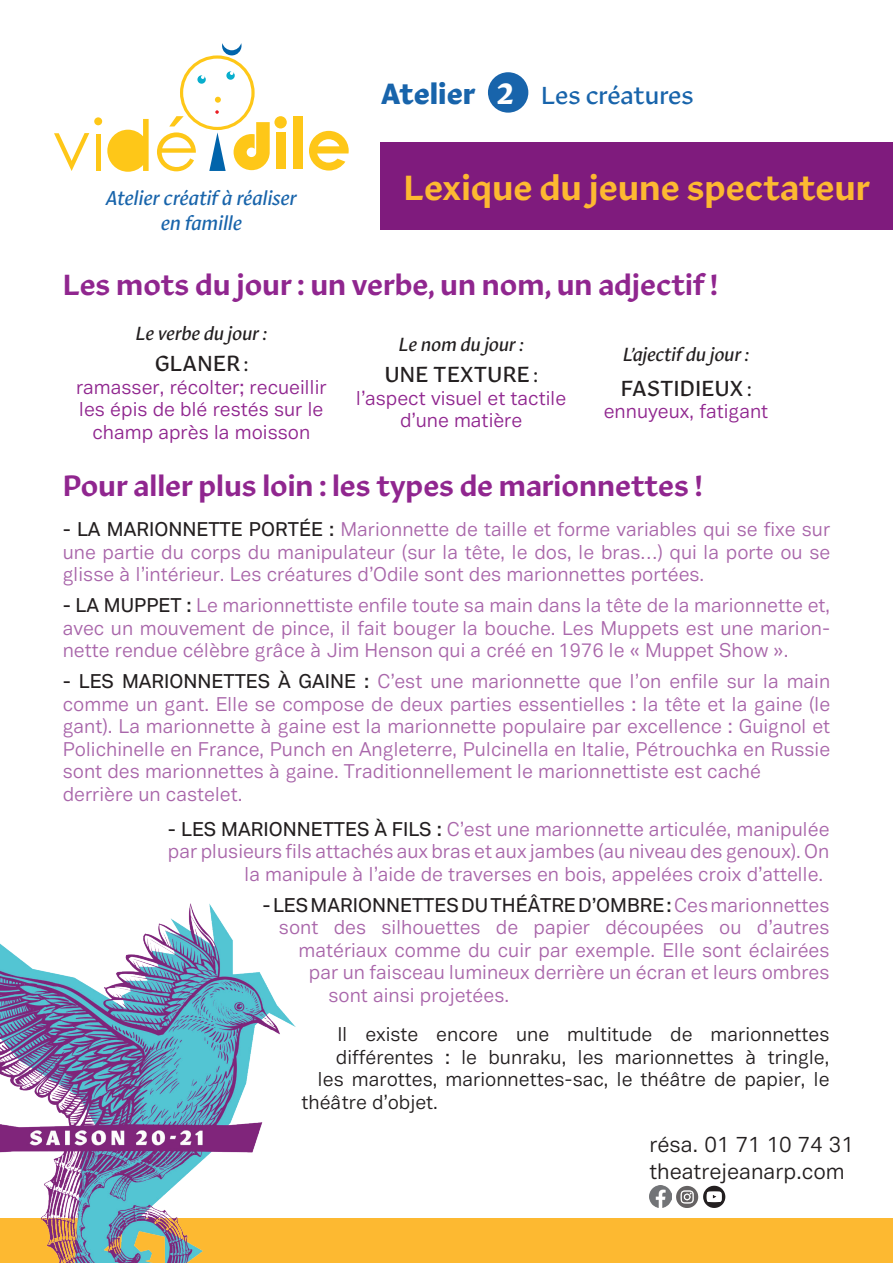
<style>
.page{position:relative;width:893px;height:1263px;background:#fff}
.page>*{position:absolute;margin:0;border:0;box-sizing:border-box;transform-origin:0 0}
.t1{font:500 36px "Robinson";color:#fdb931}
.t2{font:500 30px "Robinson";color:#90268f}
.t3{font:25.5px "Robinson";color:#1864ab}
.t4{font:22.5px "Robinson";letter-spacing:.015em;color:#231f20}
.t5{font:21.75px/27.2px "Vaud";color:#231f20}
.t6{font:italic 20.7px "Robinson";color:#1864ab}
.t7{font:19.5px/22.5px "Vaud";color:#a966aa;text-align:justify}
.t8{font:19.5px "Vaud";color:#231f20}
.t9{font:19.5px/22.5px "Vaud";color:#90268f;text-align:center}
.t10{font:500 19.5px "Vaud";color:#231f20}
.t11{font:italic 19.5px "Robinson";color:#231f20}
.s1{font-weight:700;font-size:30px}
.s2{font-weight:700;font-size:30px;color:#fff}
.s3{font-size:19.5px}
.s4{font-weight:500;color:#231f20}
.s5{font-weight:400;color:#a966aa}
</style>
<div class="page">
<div style="left:488px;top:72px;width:40px;height:41px;background:#1864ab;border-radius:50%"></div>
<div style="left:381px;top:142px;width:512px;height:88px;background:#7f1b7d"></div>
<div style="left:0;top:1218px;width:893px;height:45px;background:#fdb931"></div>
<svg style="left:107px;top:119px;width:42px;height:53px"></svg>
<div style="left:96px;top:134px;width:5px;height:37px;background:#fec718"></div>
<div style="left:276px;top:132px;width:9px;height:37px;background:#fec718"></div>
<div style="left:293px;top:117px;width:10px;height:52px;background:#fec718"></div>
<div style="left:274px;top:116px;width:13px;height:12px;background:#fec718;border-radius:50%"></div>
<div style="left:180px;top:55px;width:75px;height:75px;border:3px solid #fec718;border-radius:50%"></div>
<svg style="left:215px;top:97px;width:6px;height:6px"></svg>
<svg style="left:215px;top:110px;width:4px;height:4px"></svg>
<div style="left:94px;top:117px;width:8px;height:8px;background:#fec718;border-radius:50%"></div>
<svg style="left:54px;top:133px;width:35px;height:38px"></svg>
<svg style="left:209px;top:132px;width:17px;height:39px"></svg>
<svg style="left:169px;top:116px;width:15px;height:10px"></svg>
<svg style="left:157px;top:132px;width:39px;height:39px"></svg>
<svg style="left:234px;top:122px;width:36px;height:48px"></svg>
<svg style="left:309px;top:131px;width:40px;height:40px"></svg>
<svg style="left:197px;top:75px;width:9px;height:9px"></svg>
<svg style="left:226px;top:71px;width:9px;height:9px"></svg>
<svg style="left:222px;top:43px;width:19px;height:12px"></svg>
<img style="left:649px;top:1186px;width:22px;height:21px">
<svg style="left:676px;top:1186px;width:49px;height:22px"></svg>
<img style="left:0;top:903px;width:296px;height:360px">
<p class="t6" style="left:106px;top:182px;width:192px">Atelier créatif à réaliser</p>
<p class="t6" style="left:161px;top:207px;width:83px">en famille</p>
<h3 class="t3" style="left:381px;top:76px;width:314px"><span class="s1">Atelier</span> <span class="s2">2</span> Les créatures</h3>
<h1 class="t1" style="left:404px;top:160px;width:468px">Lexique du jeune spectateur</h1>
<h2 class="t2" style="left:63px;top:261px;width:657px">Les mots du jour : un verbe, un nom, un adjectif !</h2>
<p class="t11" style="left:136px;top:318px;width:132px">Le verbe du jour :</p>
<p class="t4" style="left:155px;top:346px;width:95px">GLANER <span class="s3">:</span></p>
<p class="t9" style="left:76px;top:375px;width:252px">ramasser, récolter; recueillir les épis de blé restés sur le champ après la moisson</p>
<p class="t11" style="left:399px;top:330px;width:126px">Le nom du jour :</p>
<p class="t4" style="left:385px;top:357px;width:154px">UNE TEXTURE <span class="s3">:</span></p>
<p class="t9" style="left:356px;top:387px;width:212px">l’aspect visuel et tactile d’une matière</p>
<p class="t11" style="left:623px;top:339px;width:127px">L’ajectif du jour :</p>
<p class="t4" style="left:621px;top:370px;width:132px">FASTIDIEUX <span class="s3">:</span></p>
<p class="t9" style="left:604px;top:400px;width:166px">ennuyeux, fatigant</p>
<h2 class="t2" style="left:63px;top:463px;width:641px">Pour aller plus loin : les types de marionnettes !</h2>
<p class="t7" style="left:63px;top:518px;width:769px"><span class="s4">- LA MARIONNETTE PORTÉE :</span> Marionnette de taille et forme variables qui se fixe sur une partie du corps du manipulateur (sur la tête, le dos, le bras…) qui la porte ou se glisse à l’intérieur. Les créatures d’Odile sont des marionnettes portées.</p>
<p class="t7" style="left:63px;top:594px;width:769px"><span class="s4">- LA MUPPET :</span> Le marionnettiste enfile toute sa main dans la tête de la marionnette et, avec un mouvement de pince, il fait bouger la bouche. Les Muppets est une marion&shy;nette rendue célèbre grâce à Jim Henson qui a créé en 1976 le « Muppet Show ».</p>
<p class="t7" style="left:63px;top:670px;width:769px;text-align:left"><span class="s4">- LES MARIONNETTES À GAINE :</span> C’est une marionnette que l’on enfile sur la main comme un gant. Elle se compose de deux parties essentielles : la tête et la gaine (le gant). La marionnette à gaine est la marionnette populaire par excellence : Guignol et Polichinelle en France, Punch en Angleterre, Pulcinella en Italie, Pétrouchka en Russie sont des marionnettes à gaine. Traditionnellement le marionnettiste est caché derrière un castelet.</p>
<p class="t7" style="left:168px;top:818px;width:663px"><span class="s4">- LES MARIONNETTES À FILS :</span> C’est une marionnette articulée, manipulée</p>
<p class="t7" style="left:168px;top:840px;width:663px">par plusieurs fils attachés aux bras et aux jambes (au niveau des genoux). On</p>
<p class="t7" style="left:244px;top:863px;width:580px">la manipule à l’aide de traverses en bois, appelées croix d’attelle.</p>
<p class="t10" style="left:262px;top:893px;width:568px">- LES MARIONNETTES DU THÉÂTRE D’OMBRE : <span class="s5">Ces marionnettes</span></p>
<p class="t7" style="left:279px;top:916px;width:552px">sont des silhouettes de papier découpées ou d’autres</p>
<p class="t7" style="left:298px;top:939px;width:533px">matériaux comme du cuir par exemple. Elle sont éclairées</p>
<p class="t7" style="left:309px;top:961px;width:522px">par un faisceau lumineux derrière un écran et leurs ombres</p>
<p class="t7" style="left:328px;top:984px;width:182px">sont ainsi projetées.</p>
<p class="t8" style="left:337px;top:1023px;width:494px">Il existe encore une multitude de marionnettes</p>
<p class="t8" style="left:336px;top:1045px;width:495px">différentes : le bunraku, les marionnettes à tringle,</p>
<p class="t8" style="left:318px;top:1068px;width:513px">les marottes, marionnettes-sac, le théâtre de papier, le</p>
<p class="t8" style="left:301px;top:1090px;width:138px">théâtre d’objet.</p>
<p class="t5" style="left:649px;top:1130px;width:206px">résa. 01 71 10 74 31 theatrejeanarp.com</p>
</div>
